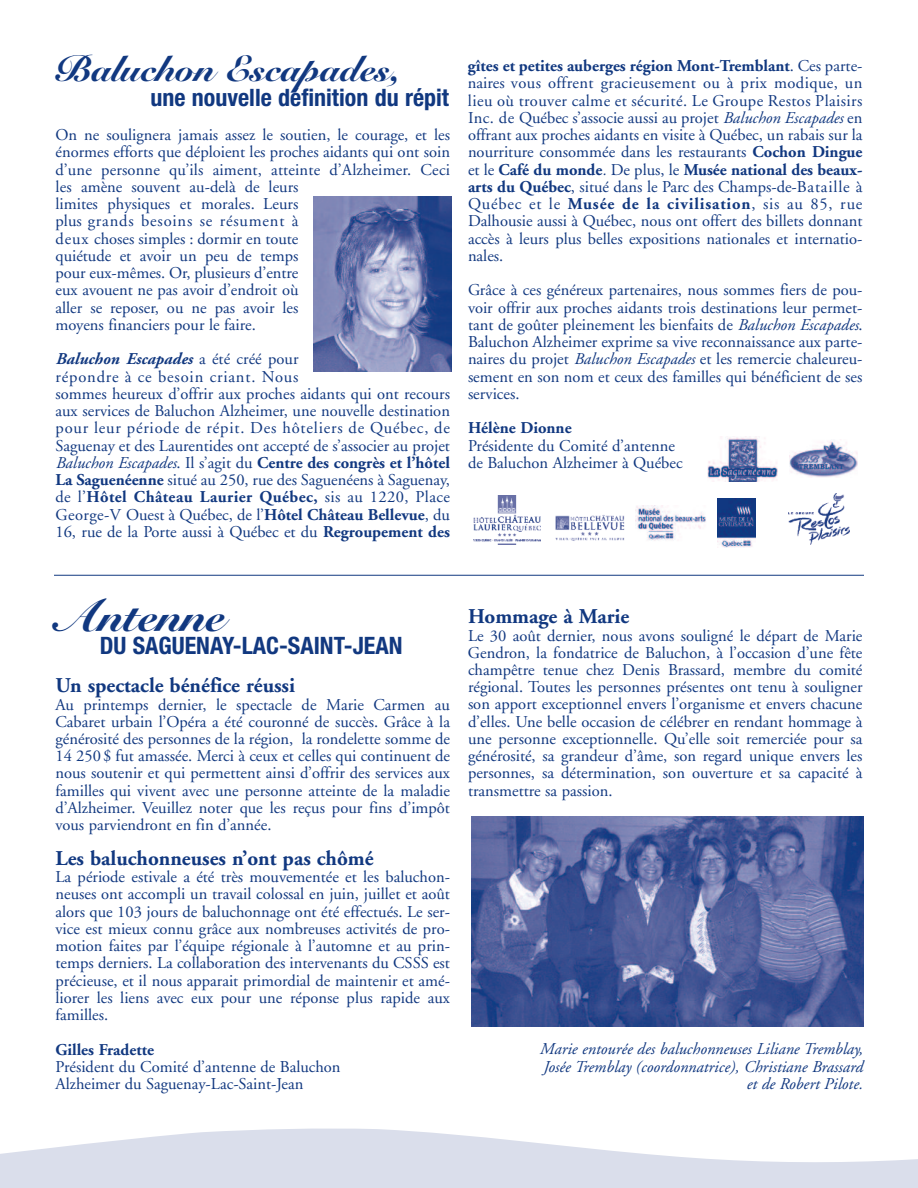
<style>
.page{position:relative;width:918px;height:1188px;background:#fff}
.page>*{position:absolute;margin:0;border:0;box-sizing:border-box;transform-origin:0 0}
.t1{font:900 45px "Snell Roundhand";color:#113880}
.t2{font:900 36px "Snell Roundhand";color:#113880}
.t3{font:700 condensed 24px "Helvetica Neue";color:#113880}
.t4{font:700 21px "Adobe Garamond";color:#113880}
.t5{font:16.5px/17.2px "Adobe Garamond";color:#113880;text-align:justify}
.t6{font:italic 16.5px/17.2px "Adobe Garamond";color:#113880;text-align:right}
.t7{font:700 16.5px "Adobe Garamond";color:#113880}
.s1{font-weight:700;font-style:italic}
.s2{font-style:italic}
.s3{font-weight:700}
</style>
<div class="page">
<svg style="left:0;top:1128px;width:918px;height:60px;fill:#dadeeb"></svg>
<img style="left:314px;top:196px;width:137px;height:175px">
<hr style="left:54px;top:575px;width:810px;height:1px;background:#113880">
<img style="left:471px;top:816px;width:393px;height:210px">
<img style="left:708px;top:437px;width:70px;height:44px">
<img style="left:789px;top:494px;width:60px;height:51px">
<img style="left:473px;top:496px;width:67px;height:49px">
<img style="left:555px;top:515px;width:70px;height:26px">
<img style="left:636px;top:506px;width:70px;height:35px">
<svg style="left:724px;top:498px;width:32px;height:50px"></svg>
<img style="left:717px;top:498px;width:38px;height:49px">
<img style="left:789px;top:440px;width:68px;height:37px">
<h2 class="t2" style="left:56px;top:47px;width:347px">Baluchon Escapades,</h2>
<h3 class="t3" style="left:151px;top:89px;width:300px">une nouvelle définition du répit</h3>
<p class="t5" style="left:55px;top:128px;width:396px;text-align:left">On ne soulignera jamais assez le soutien, le courage, et les énormes efforts que déploient les proches aidants qui ont soin d’une personne qu’ils aiment, atteinte d’Alzheimer. Ceci les amène souvent au-delà de leurs<br>limites physiques et morales. Leurs<br>plus grands besoins se résument à<br>deux choses simples : dormir en toute<br>quiétude et avoir un peu de temps<br>pour eux-mêmes. Or, plusieurs d’entre<br>eux avouent ne pas avoir d’endroit où<br>aller se reposer, ou ne pas avoir les<br>moyens financiers pour le faire.</p>
<p class="t5" style="left:55px;top:352px;width:396px;text-align:left"><span class="s1">Baluchon Escapades</span> a été créé pour<br>répondre à ce besoin criant. Nous<br>sommes heureux d’offrir aux proches aidants qui ont recours aux services de Baluchon Alzheimer, une nouvelle destination pour leur période de répit. Des hôteliers de Québec, de Saguenay et des Laurentides ont accepté de s’associer au projet <span class="s2">Baluchon Escapades</span>. Il s’agit du <span class="s3">Centre des congrès et l’hôtel La Saguenéenne</span> situé au 250, rue des Saguenéens à Saguenay, de l’<span class="s3">Hôtel Château Laurier Québec,</span> sis au 1220, Place George-V Ouest à Québec, de l’<span class="s3">Hôtel Château Bellevue</span>, du 16, rue de la Porte aussi à Québec et du <span class="s3">Regroupement des</span></p>
<p class="t5" style="left:468px;top:59px;width:396px"><span class="s3">gîtes et petites auberges région Mont-Tremblant</span>. Ces parte&shy;naires vous offrent gracieusement ou à prix modique, un lieu où trouver calme et sécurité. Le Groupe Restos Plaisirs Inc. de Québec s’associe aussi au projet <span class="s2">Baluchon Escapades</span> en offrant aux proches aidants en visite à Québec, un rabais sur la nourriture consommée dans les restaurants <span class="s3">Cochon Dingue </span>et le <span class="s3">Café du monde</span><span class="s2">.</span> De plus, le <span class="s3">Musée national des beaux&shy;arts du Québec</span>, situé dans le Parc des Champs-de-Bataille à Québec et le <span class="s3">Musée de la civilisation</span>, sis au 85, rue Dalhousie aussi à Québec, nous ont offert des billets donnant accès à leurs plus belles expositions nationales et internatio&shy;nales.</p>
<p class="t5" style="left:468px;top:283px;width:396px">Grâce à ces généreux partenaires, nous sommes fiers de pou&shy;voir offrir aux proches aidants trois destinations leur permet&shy;tant de goûter pleinement les bienfaits de <span class="s2">Baluchon Escapades</span>.<br>Baluchon Alzheimer exprime sa vive reconnaissance aux parte&shy;naires du projet <span class="s2">Baluchon Escapades</span> et les remercie chaleureu&shy;sement en son nom et ceux des familles qui bénéficient de ses services.</p>
<p class="t7" style="left:468px;top:422px;width:105px">Hélène Dionne</p>
<p class="t5" style="left:468px;top:438px;width:216px">Présidente du Comité d’antenne de Baluchon Alzheimer à Québec</p>
<h1 class="t1" style="left:57px;top:589px;width:170px">Antenne</h1>
<h3 class="t3" style="left:100px;top:636px;width:304px">DU SAGUENAY-LAC-SAINT-JEAN</h3>
<p class="t4" style="left:56px;top:677px;width:241px">Un spectacle bénéfice réussi</p>
<p class="t5" style="left:55px;top:697px;width:396px">Au printemps dernier, le spectacle de Marie Carmen au Cabaret urbain l’Opéra a été couronné de succès. Grâce à la générosité des personnes de la région, la rondelette somme de 14 250$ fut amassée. Merci à ceux et celles qui continuent de nous soutenir et qui permettent ainsi d’offrir des services aux familles qui vivent avec une personne atteinte de la maladie d’Alzheimer. Veuillez noter que les reçus pour fins d’impôt vous parviendront en fin d’année.</p>
<p class="t4" style="left:56px;top:850px;width:320px">Les baluchonneuses n’ont pas chômé</p>
<p class="t5" style="left:55px;top:870px;width:396px">La période estivale a été très mouvementée et les baluchon&shy;neuses ont accompli un travail colossal en juin, juillet et août alors que 103 jours de baluchonnage ont été effectués. Le ser&shy;vice est mieux connu grâce aux nombreuses activités de pro&shy;motion faites par l’équipe régionale à l’automne et au prin&shy;temps derniers. La collaboration des intervenants du CSSS est précieuse, et il nous apparait primordial de maintenir et amé&shy;liorer les liens avec eux pour une réponse plus rapide aux familles.</p>
<p class="t7" style="left:55px;top:1043px;width:100px">Gilles Fradette</p>
<p class="t5" style="left:55px;top:1059px;width:287px">Président du Comité d’antenne de Baluchon<br>Alzheimer du Saguenay-Lac-Saint-Jean</p>
<p class="t4" style="left:468px;top:608px;width:163px">Hommage à Marie</p>
<p class="t5" style="left:468px;top:628px;width:396px">Le 30 août dernier, nous avons souligné le départ de Marie Gendron, la fondatrice de Baluchon, à l’occasion d’une fête champêtre tenue chez Denis Brassard, membre du comité régional. Toutes les personnes présentes ont tenu à souligner son apport exceptionnel envers l’organisme et envers chacune d’elles. Une belle occasion de célébrer en rendant hommage à une personne exceptionnelle. Qu’elle soit remerciée pour sa générosité, sa grandeur d’âme, son regard unique envers les personnes, sa détermination, son ouverture et sa capacité à transmettre sa passion.</p>
<p class="t6" style="left:539px;top:1042px;width:325px">Marie entourée des baluchonneuses Liliane Tremblay,<br>Josée Tremblay (coordonnatrice), Christiane Brassard et de Robert Pilote.</p>
</div>
